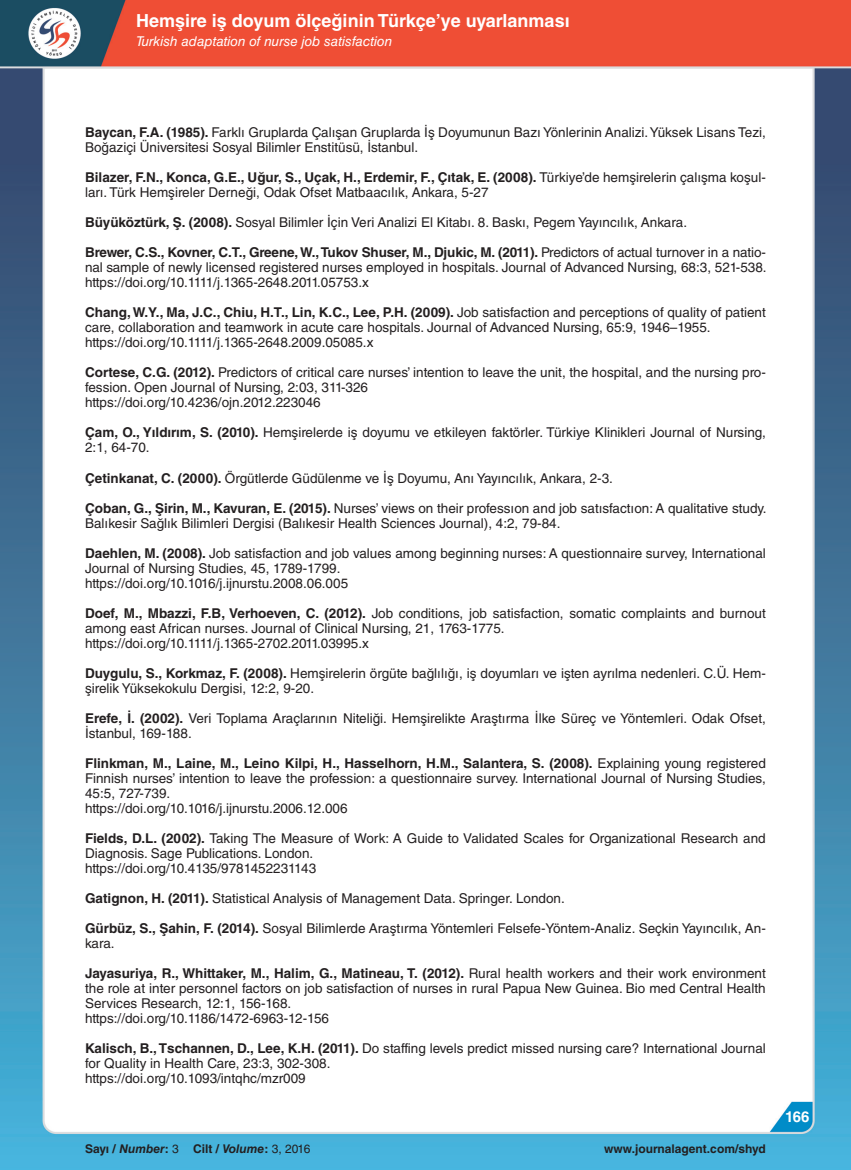
<style>
.page{position:relative;width:851px;height:1170px;background:#fff}
.page>*{position:absolute;margin:0;border:0;box-sizing:border-box;transform-origin:0 0}
.t1{font:700 18px "Helvetica LT Std";color:#fff}
.t2{font:700 15px "Helvetica LT Std";color:#fff}
.t3{font:13.5px/15px "Helvetica LT Std";color:#231f20}
.t4{font:italic 13.5px "Helvetica LT Std";color:#fff}
.t5{font:700 12px "Helvetica LT Std";color:#231f20}
.s1{font-weight:700}
.s2{font-style:italic}
.s3{font-weight:400}
</style>
<div class="page">
<img style="left:0;top:0;width:850px;height:1169px">
<h1 class="t1" style="left:136px;top:9px;width:435px">Hemşire iş doyum ölçeğinin Türkçe’ye uyarlanması</h1>
<p class="t4" style="left:136px;top:33px;width:257px">Turkish adaptation of nurse job satisfaction</p>
<p class="t3" style="left:85px;top:125px;width:682px"><span class="s1">Baycan, F.A. (1985).</span> Farklı Gruplarda Çalışan Gruplarda İş Doyumunun Bazı Yönlerinin Analizi. Yüksek Lisans Tezi,<br>Boğaziçi Üniversitesi Sosyal Bilimler Enstitüsü, İstanbul.</p>
<p class="t3" style="left:85px;top:170px;width:682px"><span class="s1">Bilazer, F.N., Konca, G.E., Uğur, S., Uçak, H., Erdemir, F., Çıtak, E. (2008).</span> Türkiye’de hemşirelerin çalışma koşul&shy;ları. Türk Hemşireler Derneği, Odak Ofset Matbaacılık, Ankara, 5-27</p>
<p class="t3" style="left:85px;top:215px;width:603px"><span class="s1">Büyüköztürk, Ş. (2008).</span> Sosyal Bilimler İçin Veri Analizi El Kitabı. 8. Baskı, Pegem Yayıncılık, Ankara.</p>
<p class="t3" style="left:85px;top:245px;width:683px;text-align:justify"><span class="s1">Brewer, C.S., Kovner, C.T., Greene, W., Tukov Shuser, M., Djukic, M. (2011).</span> Predictors of actual turnover in a natio&shy;nal sample of newly licensed registered nurses employed in hospitals. Journal of Advanced Nursing, 68:3, 521-538. https://doi.org/10.1111/j.1365-2648.2011.05753.x</p>
<p class="t3" style="left:85px;top:305px;width:682px"><span class="s1">Chang, W.Y., Ma, J.C., Chiu, H.T., Lin, K.C., Lee, P.H. (2009).</span> Job satisfaction and perceptions of quality of patient care, collaboration and teamwork in acute care hospitals. Journal of Advanced Nursing, 65:9, 1946–1955. https://doi.org/10.1111/j.1365-2648.2009.05085.x</p>
<p class="t3" style="left:85px;top:365px;width:682px"><span class="s1">Cortese, C.G. (2012).</span> Predictors of critical care nurses’ intention to leave the unit, the hospital, and the nursing pro&shy;fession. Open Journal of Nursing, 2:03, 311-326<br>https://doi.org/10.4236/ojn.2012.223046</p>
<p class="t3" style="left:85px;top:425px;width:682px"><span class="s1">Çam, O., Yıldırım, S. (2010).</span> Hemşirelerde iş doyumu ve etkileyen faktörler. Türkiye Klinikleri Journal of Nursing,<br>2:1, 64-70.</p>
<p class="t3" style="left:85px;top:470px;width:529px"><span class="s1">Çetinkanat, C. (2000).</span> Örgütlerde Güdülenme ve İş Doyumu, Anı Yayıncılık, Ankara, 2-3.</p>
<p class="t3" style="left:85px;top:500px;width:683px"><span class="s1">Çoban, G., Şirin, M., Kavuran, E. (2015).</span> Nurses’ views on their professıon and job satısfactıon: A qualitative study.<br>Balıkesir Sağlık Bilimleri Dergisi (Balıkesir Health Sciences Journal), 4:2, 79-84.</p>
<p class="t3" style="left:85px;top:545px;width:682px"><span class="s1">Daehlen, M. (2008).</span> Job satisfaction and job values among beginning nurses: A questionnaire survey, International<br>Journal of Nursing Studies, 45, 1789-1799.<br>https://doi.org/10.1016/j.ijnurstu.2008.06.005</p>
<p class="t3" style="left:85px;top:605px;width:682px"><span class="s1">Doef, M., Mbazzi, F.B, Verhoeven, C. (2012).</span> Job conditions, job satisfaction, somatic complaints and burnout among east African nurses. Journal of Clinical Nursing, 21, 1763-1775. https://doi.org/10.1111/j.1365-2702.2011.03995.x</p>
<p class="t3" style="left:85px;top:665px;width:682px"><span class="s1">Duygulu, S., Korkmaz, F. (2008).</span> Hemşirelerin örgüte bağlılığı, iş doyumları ve işten ayrılma nedenleri. C.Ü. Hem&shy;şirelik Yüksekokulu Dergisi, 12:2, 9-20.</p>
<p class="t3" style="left:85px;top:710px;width:682px"><span class="s1">Erefe, İ. (2002).</span> Veri Toplama Araçlarının Niteliği. Hemşirelikte Araştırma İlke Süreç ve Yöntemleri. Odak Ofset,<br>İstanbul, 169-188.</p>
<p class="t3" style="left:85px;top:755px;width:682px"><span class="s1">Flinkman, M., Laine, M., Leino Kilpi, H., Hasselhorn, H.M., Salantera, S. (2008).</span> Explaining young registered Finnish nurses’ intention to leave the profession: a questionnaire survey. International Journal of Nursing Studies, 45:5, 727-739.<br>https://doi.org/10.1016/j.ijnurstu.2006.12.006</p>
<p class="t3" style="left:85px;top:830px;width:682px"><span class="s1">Fields, D.L. (2002).</span> Taking The Measure of Work: A Guide to Validated Scales for Organizational Research and<br>Diagnosis. Sage Publications. London.<br>https://doi.org/10.4135/9781452231143</p>
<p class="t3" style="left:85px;top:890px;width:481px"><span class="s1">Gatignon, H. (2011).</span> Statistical Analysis of Management Data. Springer. London.</p>
<p class="t3" style="left:85px;top:920px;width:682px"><span class="s1">Gürbüz, S., Şahin, F. (2014).</span> Sosyal Bilimlerde Araştırma Yöntemleri Felsefe-Yöntem-Analiz. Seçkin Yayıncılık, An&shy;kara.</p>
<p class="t3" style="left:85px;top:965px;width:682px"><span class="s1">Jayasuriya, R., Whittaker, M., Halim, G., Matineau, T. (2012).</span> Rural health workers and their work environment the role at inter personnel factors on job satisfaction of nurses in rural Papua New Guinea. Bio med Central Health Services Research, 12:1, 156-168.<br>https://doi.org/10.1186/1472-6963-12-156</p>
<p class="t3" style="left:85px;top:1040px;width:682px"><span class="s1">Kalisch, B., Tschannen, D., Lee, K.H. (2011).</span> Do staffing levels predict missed nursing care? International Journal for Quality in Health Care, 23:3, 302-308.<br>https://doi.org/10.1093/intqhc/mzr009</p>
<p class="t5" style="left:85px;top:1141px;width:227px">Sayı / <span class="s2">Number</span>: <span class="s3">3</span> Cilt / <span class="s2">Volume</span>: <span class="s3">3, 2016</span></p>
<p class="t5" style="left:604px;top:1141px;width:163px">www.journalagent.com/shyd</p>
<p class="t2" style="left:785px;top:1107px;width:26px">166</p>
</div>
